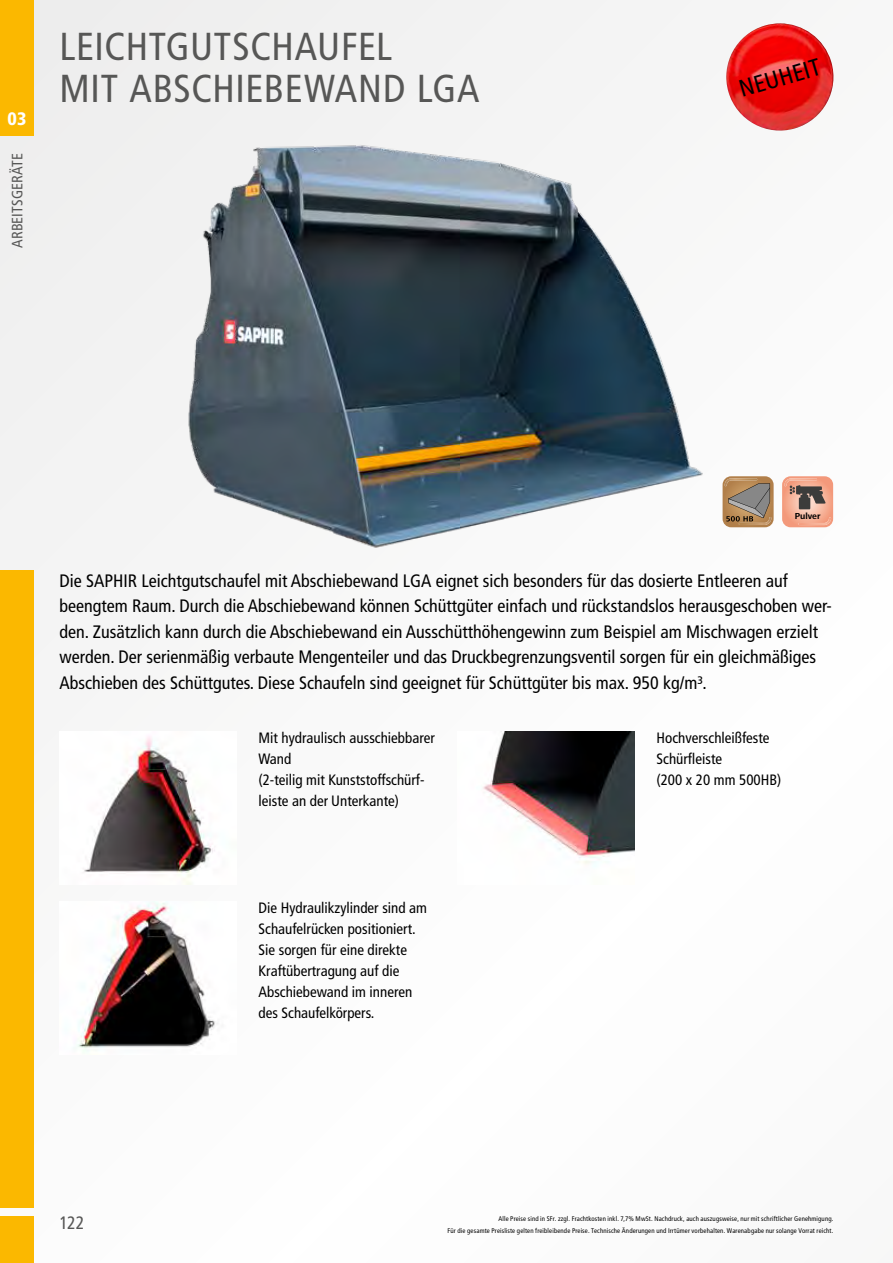
<style>
.page{position:relative;width:893px;height:1263px;background:#fbfbfb}
.page>*{position:absolute;margin:0;border:0;box-sizing:border-box;transform-origin:0 0}
.t1{font:condensed 39px/42.5px "Frutiger LTCE";letter-spacing:.015em;color:#575756}
.t2{font:condensed 24px "Frutiger LTCE";color:#000}
.t3{font:condensed 18px/25.5px "Frutiger LTCE";color:#000}
.t4{font:condensed 18px "Frutiger LTCE";color:#575756}
.t5{font:900 condensed 18px "Frutiger LTCE";color:#fff}
.t6{font:condensed 15px/21px "Frutiger LTCE";color:#000}
.t7{font:condensed 15px "Frutiger LTCE";letter-spacing:.005em;color:#575756}
.t8{font:700 9px "Frutiger Next LTCE";color:#000}
.t9{font:condensed 6.75px/12px "Frutiger LTCE";letter-spacing:.02em;color:#000;text-align:right}
</style>
<div class="page">
<div style="left:0;top:570px;width:34px;height:638px;background:#fbb800"></div>
<div style="left:0;top:1216px;width:34px;height:47px;background:#fbb800"></div>
<div style="left:0;top:0;width:34px;height:136px;background:#fbb800"></div>
<img style="left:84px;top:737px;width:129px;height:147px">
<img style="left:78px;top:903px;width:137px;height:145px">
<img style="left:483px;top:731px;width:151px;height:132px">
<img style="left:183px;top:136px;width:520px;height:412px">
<svg style="left:723px;top:476px;width:51px;height:51px"></svg>
<svg style="left:782px;top:476px;width:51px;height:51px"></svg>
<img style="left:726px;top:23px;width:108px;height:108px">
<p class="t5" style="left:8px;top:108px;width:20px">03</p>
<p class="t7" style="left:9px;top:248px;width:97px;rotate:-90deg">ARBEITSGERÄTE</p>
<h1 class="t1" style="left:60px;top:25px;width:422px">LEICHTGUTSCHAUFEL<br>MIT ABSCHIEBEWAND LGA</h1>
<h2 class="t2" style="left:736px;top:76px;width:85px;rotate:-16deg">NEUHEIT</h2>
<p class="t8" style="left:795px;top:510px;width:27px">Pulver</p>
<p class="t3" style="left:60px;top:568px;width:774px">Die SAPHIR Leichtgutschaufel mit Abschiebewand LGA eignet sich besonders für das dosierte Entleeren auf beengtem Raum. Durch die Abschiebewand können Schüttgüter einfach und rückstandslos herausgeschoben wer&shy;den. Zusätzlich kann durch die Abschiebewand ein Ausschütthöhengewinn zum Beispiel am Mischwagen erzielt werden. Der serienmäßig verbaute Mengenteiler und das Druckbegrenzungsventil sorgen für ein gleichmäßiges Abschieben des Schüttgutes. Diese Schaufeln sind geeignet für Schüttgüter bis max. 950 kg/m³.</p>
<p class="t6" style="left:259px;top:727px;width:178px">Mit hydraulisch ausschiebbarer<br>Wand<br>(2-teilig mit Kunststoffschürf&shy;leiste an der Unterkante)</p>
<p class="t6" style="left:259px;top:897px;width:170px">Die Hydraulikzylinder sind am<br>Schaufelrücken positioniert.<br>Sie sorgen für eine direkte<br>Kraftübertragung auf die<br>Abschiebewand im inneren des Schaufelkörpers.</p>
<p class="t6" style="left:656px;top:727px;width:126px">Hochverschleißfeste<br>Schürfleiste<br>(200 x 20 mm 500HB)</p>
<p class="t4" style="left:60px;top:1212px;width:26px">122</p>
<p class="t9" style="left:448px;top:1213px;width:387px">Alle Preise sind in SFr. zzgl. Frachtkosten inkl. 7,7% MwSt. Nachdruck, auch auszugsweise, nur mit schriftlicher Genehmigung.<br>Für die gesamte Preisliste gelten freibleibende Preise. Technische Änderungen und Irrtümer vorbehalten. Warenabgabe nur solange Vorrat reicht.</p>
</div>
